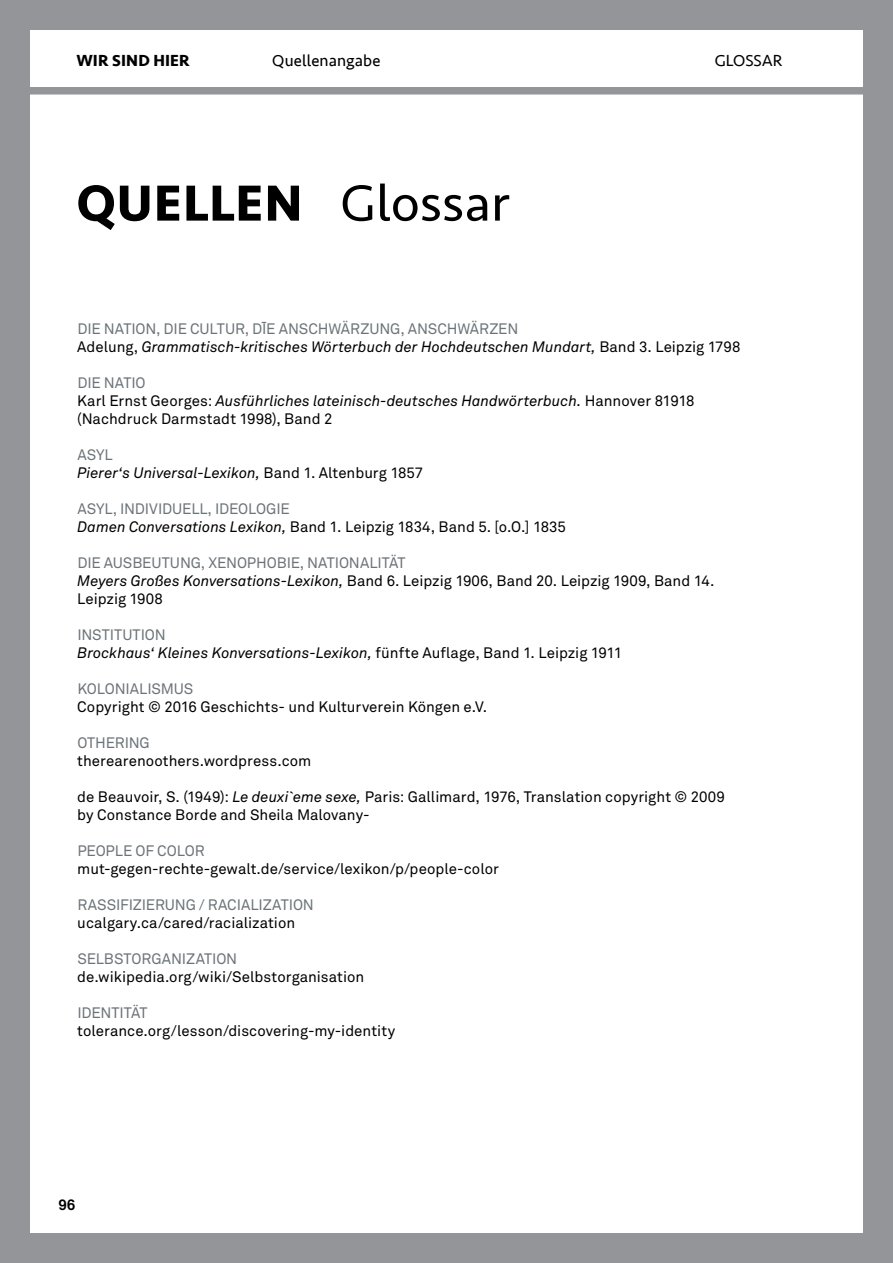
<style>
.page{position:relative;width:893px;height:1263px;background:#fff}
.page>*{position:absolute;margin:0;border:0;box-sizing:border-box;transform-origin:0 0}
.t1{font:700 52.5px "Seravek";letter-spacing:.015em;color:#000}
.t2{font:16.5px "Seravek";letter-spacing:.005em;color:#000}
.t3{font:700 16.5px "Seravek";letter-spacing:.01em;color:#000}
.t4{font:15px/18px "Akkurat Std";color:#000}
.t5{font:15px "Akkurat Std";letter-spacing:-.01em;color:#6c7479}
.t6{font:italic 15px "Akkurat Std";color:#000}
.t7{font:700 15px "Akkurat Std";color:#000}
.s1{font-weight:400}
.s2{font-style:normal}
.s3{font-style:italic}
</style>
<div class="page">
<div style="left:0;top:87px;width:893px;height:8px;background:#939598"></div>
<div style="left:0;top:0;width:30px;height:1263px;background:#939598"></div>
<div style="left:863px;top:0;width:30px;height:1263px;background:#939598"></div>
<div style="left:0;top:0;width:893px;height:30px;background:#939598"></div>
<div style="left:0;top:1233px;width:893px;height:30px;background:#939598"></div>
<p class="t2" style="left:272px;top:48px;width:110px">Quellenangabe</p>
<p class="t3" style="left:77px;top:48px;width:115px">WIR SIND HIER</p>
<p class="t2" style="left:715px;top:48px;width:69px">GLOSSAR</p>
<p class="t1" style="left:77px;top:161px;width:435px">QUELLEN <span class="s1">Glossar</span></p>
<p class="t5" style="left:77px;top:320px;width:442px">DIE NATION, DIE CULTUR, DIE ANSCHWÄRZUNG, ANSCHWÄRZEN</p>
<p class="t6" style="left:77px;top:338px;width:665px"><span class="s2">Adelung,</span> Grammatisch-kritisches Wörterbuch der Hochdeutschen Mundart, <span class="s2">Band 3. Leipzig 1798</span></p>
<p class="t5" style="left:77px;top:374px;width:70px">DIE NATIO</p>
<p class="t4" style="left:77px;top:392px;width:619px">Karl Ernst Georges: <span class="s3">Ausführliches lateinisch-deutsches Handwörterbuch.</span> Hannover 81918 (Nachdruck Darmstadt 1998), Band 2</p>
<p class="t5" style="left:77px;top:446px;width:37px">ASYL</p>
<p class="t6" style="left:77px;top:464px;width:348px">Pierer‘s Universal-Lexikon, <span class="s2">Band 1. Altenburg 1857</span></p>
<p class="t5" style="left:77px;top:500px;width:214px">ASYL, INDIVIDUELL, IDEOLOGIE</p>
<p class="t4" style="left:77px;top:518px;width:490px"><span class="s3">Damen Conversations Lexikon,</span> Band 1. Leipzig 1834, Band 5. [o.O.] 1835</p>
<p class="t5" style="left:77px;top:554px;width:330px">DIE AUSBEUTUNG, XENOPHOBIE, NATIONALITÄT</p>
<p class="t4" style="left:77px;top:572px;width:639px"><span class="s3">Meyers Großes Konversations-Lexikon,</span> Band 6. Leipzig 1906, Band 20. Leipzig 1909, Band 14.<br>Leipzig 1908</p>
<p class="t5" style="left:77px;top:626px;width:90px">INSTITUTION</p>
<p class="t6" style="left:77px;top:644px;width:546px">Brockhaus‘ Kleines Konversations-Lexikon, <span class="s2">fünfte Auflage, Band 1. Leipzig 1911</span></p>
<p class="t5" style="left:77px;top:680px;width:118px">KOLONIALISMUS</p>
<p class="t4" style="left:77px;top:698px;width:412px">Copyright © 2016 Geschichts- und Kulturverein Köngen e.V.</p>
<p class="t5" style="left:77px;top:734px;width:74px">OTHERING</p>
<p class="t4" style="left:77px;top:752px;width:236px">therearenoothers.wordpress.com</p>
<p class="t4" style="left:77px;top:788px;width:649px">de Beauvoir, S. (1949): <span class="s3">Le deuxi`eme sexe,</span> Paris: Gallimard, 1976, Translation copyright © 2009 by Constance Borde and Sheila Malovany-</p>
<p class="t5" style="left:77px;top:842px;width:129px">PEOPLE OF COLOR</p>
<p class="t4" style="left:77px;top:860px;width:423px">mut-gegen-rechte-gewalt.de/service/lexikon/p/people-color</p>
<p class="t5" style="left:77px;top:896px;width:238px">RASSIFIZIERUNG / RACIALIZATION</p>
<p class="t4" style="left:77px;top:914px;width:219px">ucalgary.ca/cared/racialization</p>
<p class="t5" style="left:77px;top:950px;width:161px">SELBSTORGANIZATION</p>
<p class="t4" style="left:77px;top:968px;width:289px">de.wikipedia.org/wiki/Selbstorganisation</p>
<p class="t5" style="left:77px;top:1004px;width:72px">IDENTITÄT</p>
<p class="t4" style="left:77px;top:1022px;width:320px">tolerance.org/lesson/discovering-my-identity</p>
<p class="t5" style="left:261px;top:313px;width:8px">-</p>
<p class="t7" style="left:58px;top:1195px;width:19px">96</p>
</div>
